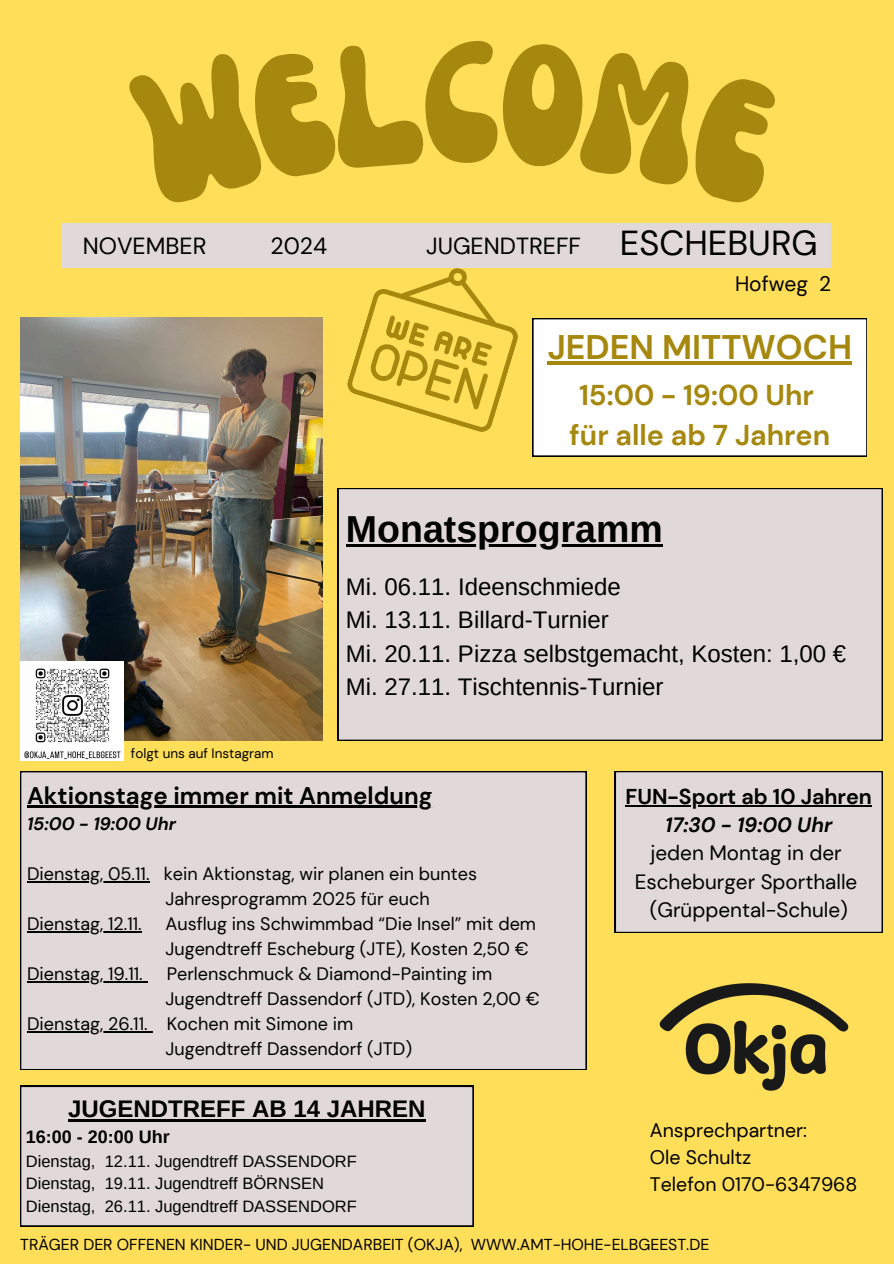
<style>
.page{position:relative;width:894px;height:1264px;background:#fff}
.page>*{position:absolute;margin:0;border:0;box-sizing:border-box;transform-origin:0 0}
.t1{font:175.8px "Nectarine";color:#a6880f}
.t2{font:700 37.5px "Arimo";color:#000}
.t3{font:34.65px "DM Sans";color:#000}
.t4{font:700 34.05px "DM Sans";color:#a6880f}
.t5{font:700 28.65px/39.9px "DM Sans";color:#a6880f;text-align:center}
.t6{font:24px "Arimo";color:#000}
.t7{font:700 24px "DM Sans";color:#000}
.t8{font:700 24px "Arimo";color:#000}
.t9{font:23.25px "DM Sans";color:#000}
.t10{font:700 21.45px "DM Sans";color:#000}
.t11{font:21px "DM Sans";color:#000}
.t12{font:20.7px "DM Sans";color:#000}
.t13{font:italic 700 20.7px "DM Sans";color:#000}
.t14{font:19.5px "DM Sans";color:#000}
.t15{font:18px/25px "DM Sans";color:#000}
.t16{font:700 18px "Arimo";color:#000}
.t17{font:italic 700 18px "DM Sans";color:#000}
.t18{font:16.5px/22.5px "Arimo";color:#000}
.t19{font:15.75px "DM Sans";color:#000}
.t20{font:13.5px "DM Sans";color:#000}
</style>
<div class="page">
<div style="left:0;top:0;width:893px;height:1263px;background:#ffde59"></div>
<div style="left:63px;top:223px;width:768px;height:44px;background:#e1d9d9"></div>
<svg style="left:344px;top:267px;width:188px;height:165px"></svg>
<div style="left:338px;top:488px;width:544px;height:252px;background:#e1d9d9"></div>
<div style="left:532px;top:318px;width:334px;height:138px;background:#fff"></div>
<img style="left:659px;top:983px;width:190px;height:108px">
<img style="left:20px;top:317px;width:302px;height:423px">
<img style="left:20px;top:662px;width:104px;height:99px">
<div style="left:614px;top:771px;width:268px;height:161px;background:#e1d9d9"></div>
<hr style="left:625px;top:805px;width:246px;height:1px;background:#000">
<hr style="left:346px;top:543px;width:316px;height:3px;background:#000">
<hr style="left:547px;top:361px;width:304px;height:3px;background:#a6880f">
<div style="left:20px;top:771px;width:566px;height:298px;background:#e1d9d9"></div>
<div style="left:20px;top:1085px;width:453px;height:141px;background:#e1d9d9"></div>
<hr style="left:68px;top:1119px;width:357px;height:2px;background:#000">
<hr style="left:27px;top:805px;width:405px;height:2px;background:#000">
<hr style="left:27px;top:881px;width:122px;height:1px;background:#000">
<hr style="left:27px;top:931px;width:115px;height:1px;background:#000">
<hr style="left:27px;top:981px;width:116px;height:1px;background:#000">
<hr style="left:27px;top:1031px;width:46px;height:1px;background:#000">
<hr style="left:73px;top:1031px;width:75px;height:1px;background:#000">
<h6 class="t1" style="left:423px;top:38px;width:77px">c</h6>
<p class="t9" style="left:83px;top:231px;width:125px">NOVEMBER</p>
<p class="t9" style="left:270px;top:231px;width:58px">2024</p>
<p class="t9" style="left:426px;top:231px;width:156px">JUGENDTREFF</p>
<p class="t3" style="left:619px;top:221px;width:199px">ESCHEBURG</p>
<p class="t11" style="left:734px;top:271px;width:98px">Hofweg 2</p>
<h3 class="t4" style="left:547px;top:325px;width:306px">JEDEN MITTWOCH</h3>
<h3 class="t5" style="left:569px;top:375px;width:262px">15:00 - 19:00 Uhr für alle ab 7 Jahren</h3>
<p class="t20" style="left:131px;top:744px;width:144px">folgt uns auf Instagram</p>
<p class="t2" style="left:346px;top:508px;width:318px">Monatsprogramm</p>
<p class="t6" style="left:346px;top:573px;width:276px">Mi. 06.11. Ideenschmiede</p>
<p class="t6" style="left:346px;top:606px;width:264px">Mi. 13.11. Billard-Turnier</p>
<p class="t6" style="left:346px;top:640px;width:501px">Mi. 20.11. Pizza selbstgemacht, Kosten: 1,00 €</p>
<p class="t6" style="left:346px;top:673px;width:319px">Mi. 27.11. Tischtennis-Turnier</p>
<p class="t7" style="left:27px;top:779px;width:406px">Aktionstage immer mit Anmeldung</p>
<p class="t17" style="left:27px;top:812px;width:150px">15:00 - 19:00 Uhr</p>
<p class="t15" style="left:27px;top:861px;width:451px">Dienstag, 05.11. kein Aktionstag, wir planen ein buntes</p>
<p class="t15" style="left:165px;top:886px;width:265px">Jahresprogramm 2025 für euch</p>
<p class="t15" style="left:27px;top:911px;width:116px">Dienstag, 12.11.</p>
<p class="t15" style="left:165px;top:911px;width:372px">Ausflug ins Schwimmbad “Die Insel” mit dem<br>Jugendtreff Escheburg (JTE), Kosten 2,50 €</p>
<p class="t15" style="left:27px;top:961px;width:117px">Dienstag, 19.11.</p>
<p class="t15" style="left:167px;top:961px;width:327px">Perlenschmuck &amp; Diamond-Painting im</p>
<p class="t15" style="left:165px;top:986px;width:376px">Jugendtreff Dassendorf (JTD), Kosten 2,00 €</p>
<p class="t15" style="left:27px;top:1011px;width:327px">Dienstag, 26.11. Kochen mit Simone im</p>
<p class="t15" style="left:165px;top:1036px;width:248px">Jugendtreff Dassendorf (JTD)</p>
<h3 class="t8" style="left:68px;top:1095px;width:359px">JUGENDTREFF AB 14 JAHREN</h3>
<p class="t16" style="left:26px;top:1126px;width:145px">16:00 - 20:00 Uhr</p>
<p class="t18" style="left:26px;top:1149px;width:332px">Dienstag, 12.11. Jugendtreff DASSENDORF<br>Dienstag, 19.11. Jugendtreff BÖRNSEN<br>Dienstag, 26.11. Jugendtreff DASSENDORF</p>
<p class="t10" style="left:625px;top:782px;width:248px">FUN-Sport ab 10 Jahren</p>
<p class="t13" style="left:665px;top:811px;width:168px">17:30 - 19:00 Uhr</p>
<p class="t12" style="left:650px;top:839px;width:192px">jeden Montag in der</p>
<p class="t12" style="left:634px;top:868px;width:224px">Escheburger Sporthalle</p>
<p class="t12" style="left:649px;top:896px;width:200px">(Grüppental-Schule)</p>
<p class="t14" style="left:649px;top:1117px;width:159px">Ansprechpartner:</p>
<p class="t14" style="left:649px;top:1144px;width:103px">Ole Schultz</p>
<p class="t14" style="left:649px;top:1171px;width:209px">Telefon 0170-6347968</p>
<p class="t19" style="left:20px;top:1234px;width:690px">TRÄGER DER OFFENEN KINDER- UND JUGENDARBEIT (OKJA), WWW.AMT-HOHE-ELBGEEST.DE</p>
</div>
